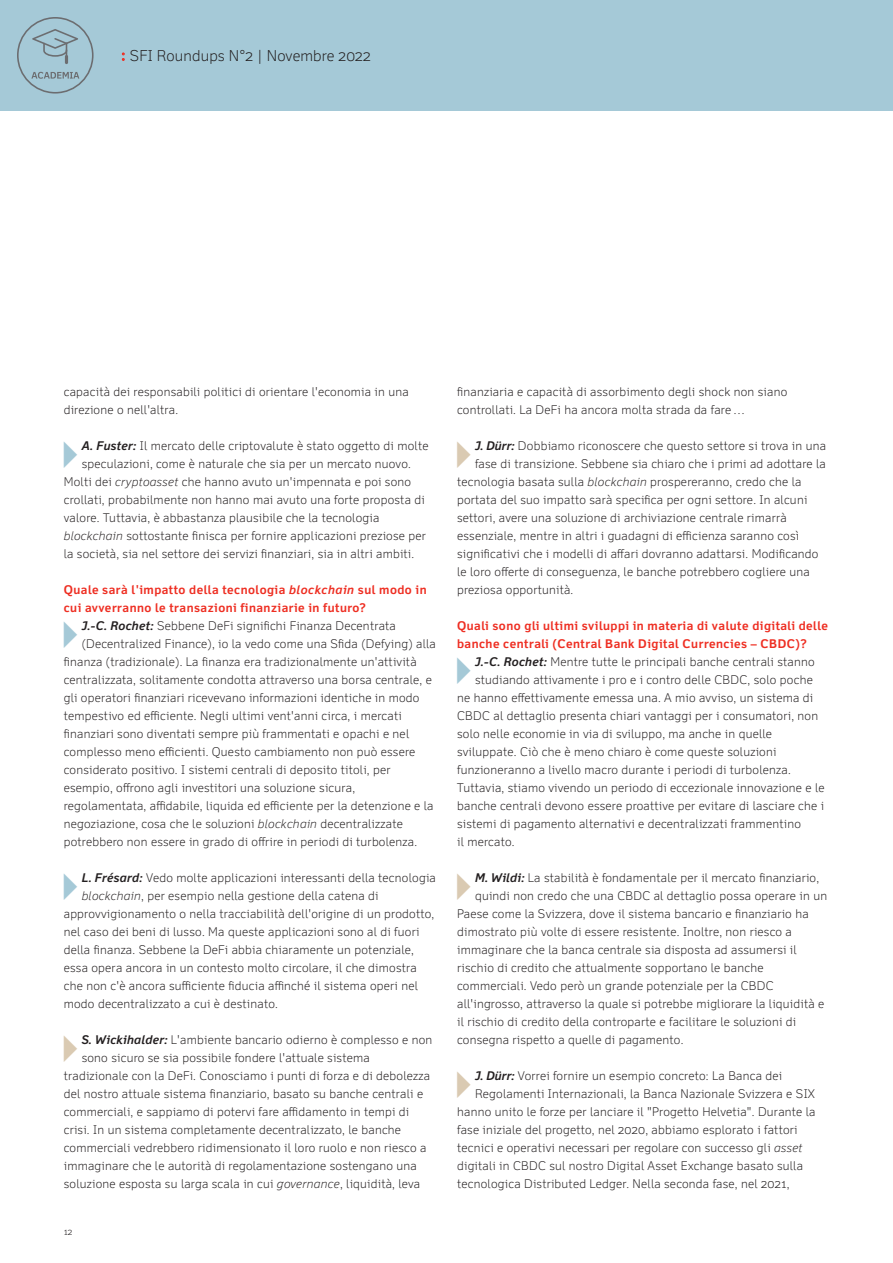
<style>
.page{position:relative;width:893px;height:1263px;background:#fff}
.page>*{position:absolute;margin:0;border:0;box-sizing:border-box;transform-origin:0 0}
.t1{font:300 15px "Felbridge Pro";letter-spacing:.01em;color:#231f20}
.Copy{font:300 12px/18px "Felbridge Pro";letter-spacing:.02em;color:#231f20}
.Subtitle_ohne_absatz{font:700 12px/18px "Felbridge Pro";letter-spacing:.04em;color:#ee2e22}
.t2{font:300 9px "Felbridge Pro";color:#231f20}
.s1{font-family:"New Baskerville Std";font-weight:400;font-size:16.5px;color:#ee2e22}
.s2{font-weight:700;font-style:italic}
.s3{font-style:italic}
</style>
<div class="page">
<div style="left:0;top:0;width:893px;height:111px;background:#a5c9d7"></div>
<svg style="left:17px;top:17px;width:77px;height:77px"></svg>
<p class="t1" style="left:121px;top:47px;width:251px"><span class="s1">:</span> SFI Roundups N°2 | Novembre 2022</p>
<p class="Copy" style="left:64px;top:382px;width:346px">capacità dei responsabili politici di orientare l'economia in una direzione o nell'altra.</p>
<p class="Copy" style="left:82px;top:436px;width:348px"><span class="s2">A. Fuster:</span> Il mercato delle criptovalute è stato oggetto di molte</p>
<p class="Copy" style="left:82px;top:454px;width:331px">speculazioni, come è naturale che sia per un mercato nuovo.</p>
<p class="Copy" style="left:64px;top:472px;width:349px">Molti dei <span class="s3">cryptoasset</span> che hanno avuto un'impennata e poi sono</p>
<p class="Copy" style="left:64px;top:490px;width:362px">crollati, probabilmente non hanno mai avuto una forte proposta di</p>
<p class="Copy" style="left:64px;top:508px;width:317px">valore. Tuttavia, è abbastanza plausibile che la tecnologia</p>
<p class="Copy" style="left:64px;top:526px;width:364px"><span class="s3">blockchain</span> sottostante finisca per fornire applicazioni preziose per</p>
<p class="Copy" style="left:64px;top:544px;width:352px">la società, sia nel settore dei servizi finanziari, sia in altri ambiti.</p>
<p class="Subtitle_ohne_absatz" style="left:64px;top:580px;width:364px">Quale sarà l'impatto della tecnologia <span class="s3">blockchain</span> sul modo in cui avverranno le transazioni finanziarie in futuro?</p>
<p class="Copy" style="left:82px;top:616px;width:316px"><span class="s2">J.-C. Rochet:</span> Sebbene DeFi significhi Finanza Decentrata</p>
<p class="Copy" style="left:82px;top:634px;width:356px">(Decentralized Finance), io la vedo come una Sfida (Defying) alla</p>
<p class="Copy" style="left:64px;top:652px;width:354px">finanza (tradizionale). La finanza era tradizionalmente un'attività</p>
<p class="Copy" style="left:64px;top:670px;width:370px">centralizzata, solitamente condotta attraverso una borsa centrale, e</p>
<p class="Copy" style="left:64px;top:688px;width:357px">gli operatori finanziari ricevevano informazioni identiche in modo</p>
<p class="Copy" style="left:64px;top:706px;width:339px">tempestivo ed efficiente. Negli ultimi vent'anni circa, i mercati</p>
<p class="Copy" style="left:64px;top:724px;width:347px">finanziari sono diventati sempre più frammentati e opachi e nel</p>
<p class="Copy" style="left:64px;top:742px;width:353px">complesso meno efficienti. Questo cambiamento non può essere</p>
<p class="Copy" style="left:64px;top:760px;width:328px">considerato positivo. I sistemi centrali di deposito titoli, per</p>
<p class="Copy" style="left:64px;top:778px;width:293px">esempio, offrono agli investitori una soluzione sicura,</p>
<p class="Copy" style="left:64px;top:796px;width:371px">regolamentata, affidabile, liquida ed efficiente per la detenzione e la</p>
<p class="Copy" style="left:64px;top:814px;width:341px">negoziazione, cosa che le soluzioni <span class="s3">blockchain</span> decentralizzate</p>
<p class="Copy" style="left:64px;top:832px;width:355px">potrebbero non essere in grado di offrire in periodi di turbolenza.</p>
<p class="Copy" style="left:82px;top:868px;width:356px"><span class="s2">L. Frésard:</span> Vedo molte applicazioni interessanti della tecnologia</p>
<p class="Copy" style="left:82px;top:886px;width:298px"><span class="s3">blockchain</span>, per esempio nella gestione della catena di</p>
<p class="Copy" style="left:64px;top:904px;width:372px">approvvigionamento o nella tracciabilità dell'origine di un prodotto,</p>
<p class="Copy" style="left:64px;top:922px;width:357px">nel caso dei beni di lusso. Ma queste applicazioni sono al di fuori</p>
<p class="Copy" style="left:64px;top:940px;width:352px">della finanza. Sebbene la DeFi abbia chiaramente un potenziale,</p>
<p class="Copy" style="left:64px;top:958px;width:355px">essa opera ancora in un contesto molto circolare, il che dimostra</p>
<p class="Copy" style="left:64px;top:976px;width:356px">che non c'è ancora sufficiente fiducia affinché il sistema operi nel</p>
<p class="Copy" style="left:64px;top:994px;width:216px">modo decentralizzato a cui è destinato.</p>
<p class="Copy" style="left:82px;top:1030px;width:352px"><span class="s2">S. Wickihalder:</span> L'ambiente bancario odierno è complesso e non</p>
<p class="Copy" style="left:82px;top:1048px;width:290px">sono sicuro se sia possibile fondere l'attuale sistema</p>
<p class="Copy" style="left:64px;top:1066px;width:368px">tradizionale con la DeFi. Conosciamo i punti di forza e di debolezza</p>
<p class="Copy" style="left:64px;top:1084px;width:361px">del nostro attuale sistema finanziario, basato su banche centrali e</p>
<p class="Copy" style="left:64px;top:1102px;width:347px">commerciali, e sappiamo di potervi fare affidamento in tempi di</p>
<p class="Copy" style="left:64px;top:1120px;width:339px">crisi. In un sistema completamente decentralizzato, le banche</p>
<p class="Copy" style="left:64px;top:1138px;width:364px">commerciali vedrebbero ridimensionato il loro ruolo e non riesco a</p>
<p class="Copy" style="left:64px;top:1156px;width:354px">immaginare che le autorità di regolamentazione sostengano una</p>
<p class="Copy" style="left:64px;top:1174px;width:358px">soluzione esposta su larga scala in cui <span class="s3">governance</span>, liquidità, leva</p>
<p class="t2" style="left:64px;top:1226px;width:10px">12</p>
<p class="Copy" style="left:457px;top:382px;width:332px">finanziaria e capacità di assorbimento degli shock non siano controllati. La DeFi ha ancora molta strada da fare…</p>
<p class="Copy" style="left:475px;top:436px;width:352px"><span class="s2">J. Dürr:</span> Dobbiamo riconoscere che questo settore si trova in una</p>
<p class="Copy" style="left:475px;top:454px;width:352px">fase di transizione. Sebbene sia chiaro che i primi ad adottare la</p>
<p class="Copy" style="left:457px;top:472px;width:346px">tecnologia basata sulla <span class="s3">blockchain</span> prospereranno, credo che la</p>
<p class="Copy" style="left:457px;top:490px;width:352px">portata del suo impatto sarà specifica per ogni settore. In alcuni</p>
<p class="Copy" style="left:457px;top:508px;width:331px">settori, avere una soluzione di archiviazione centrale rimarrà</p>
<p class="Copy" style="left:457px;top:526px;width:344px">essenziale, mentre in altri i guadagni di efficienza saranno così</p>
<p class="Copy" style="left:457px;top:544px;width:363px">significativi che i modelli di affari dovranno adattarsi. Modificando</p>
<p class="Copy" style="left:457px;top:562px;width:354px">le loro offerte di conseguenza, le banche potrebbero cogliere una</p>
<p class="Copy" style="left:457px;top:580px;width:118px">preziosa opportunità.</p>
<p class="Subtitle_ohne_absatz" style="left:457px;top:616px;width:372px">Quali sono gli ultimi sviluppi in materia di valute digitali delle banche centrali (Central Bank Digital Currencies – CBDC)?</p>
<p class="Copy" style="left:475px;top:652px;width:341px"><span class="s2">J.-C. Rochet:</span> Mentre tutte le principali banche centrali stanno</p>
<p class="Copy" style="left:475px;top:670px;width:339px">studiando attivamente i pro e i contro delle CBDC, solo poche</p>
<p class="Copy" style="left:457px;top:688px;width:358px">ne hanno effettivamente emessa una. A mio avviso, un sistema di</p>
<p class="Copy" style="left:457px;top:706px;width:363px">CBDC al dettaglio presenta chiari vantaggi per i consumatori, non</p>
<p class="Copy" style="left:457px;top:724px;width:316px">solo nelle economie in via di sviluppo, ma anche in quelle</p>
<p class="Copy" style="left:457px;top:742px;width:321px">sviluppate. Ciò che è meno chiaro è come queste soluzioni</p>
<p class="Copy" style="left:457px;top:760px;width:335px">funzioneranno a livello macro durante i periodi di turbolenza.</p>
<p class="Copy" style="left:457px;top:778px;width:369px">Tuttavia, stiamo vivendo un periodo di eccezionale innovazione e le</p>
<p class="Copy" style="left:457px;top:796px;width:369px">banche centrali devono essere proattive per evitare di lasciare che i</p>
<p class="Copy" style="left:457px;top:814px;width:345px">sistemi di pagamento alternativi e decentralizzati frammentino</p>
<p class="Copy" style="left:457px;top:832px;width:59px">il mercato.</p>
<p class="Copy" style="left:475px;top:868px;width:346px"><span class="s2">M. Wildi:</span> La stabilità è fondamentale per il mercato finanziario,</p>
<p class="Copy" style="left:475px;top:886px;width:354px">quindi non credo che una CBDC al dettaglio possa operare in un</p>
<p class="Copy" style="left:457px;top:904px;width:353px">Paese come la Svizzera, dove il sistema bancario e finanziario ha</p>
<p class="Copy" style="left:457px;top:922px;width:336px">dimostrato più volte di essere resistente. Inoltre, non riesco a</p>
<p class="Copy" style="left:457px;top:940px;width:341px">immaginare che la banca centrale sia disposta ad assumersi il</p>
<p class="Copy" style="left:457px;top:958px;width:308px">rischio di credito che attualmente sopportano le banche</p>
<p class="Copy" style="left:457px;top:976px;width:318px">commerciali. Vedo però un grande potenziale per la CBDC</p>
<p class="Copy" style="left:457px;top:994px;width:369px">all'ingrosso, attraverso la quale si potrebbe migliorare la liquidità e</p>
<p class="Copy" style="left:457px;top:1012px;width:341px">il rischio di credito della controparte e facilitare le soluzioni di</p>
<p class="Copy" style="left:457px;top:1030px;width:228px">consegna rispetto a quelle di pagamento.</p>
<p class="Copy" style="left:475px;top:1066px;width:309px"><span class="s2">J. Dürr:</span> Vorrei fornire un esempio concreto: La Banca dei</p>
<p class="Copy" style="left:475px;top:1084px;width:341px">Regolamenti Internazionali, la Banca Nazionale Svizzera e SIX</p>
<p class="Copy" style="left:457px;top:1102px;width:360px">hanno unito le forze per lanciare il "Progetto Helvetia". Durante la</p>
<p class="Copy" style="left:457px;top:1120px;width:342px">fase iniziale del progetto, nel 2020, abbiamo esplorato i fattori</p>
<p class="Copy" style="left:457px;top:1138px;width:347px">tecnici e operativi necessari per regolare con successo gli <span class="s3">asset</span></p>
<p class="Copy" style="left:457px;top:1156px;width:347px">digitali in CBDC sul nostro Digital Asset Exchange basato sulla</p>
<p class="Copy" style="left:457px;top:1174px;width:334px">tecnologica Distributed Ledger. Nella seconda fase, nel 2021,</p>
</div>
